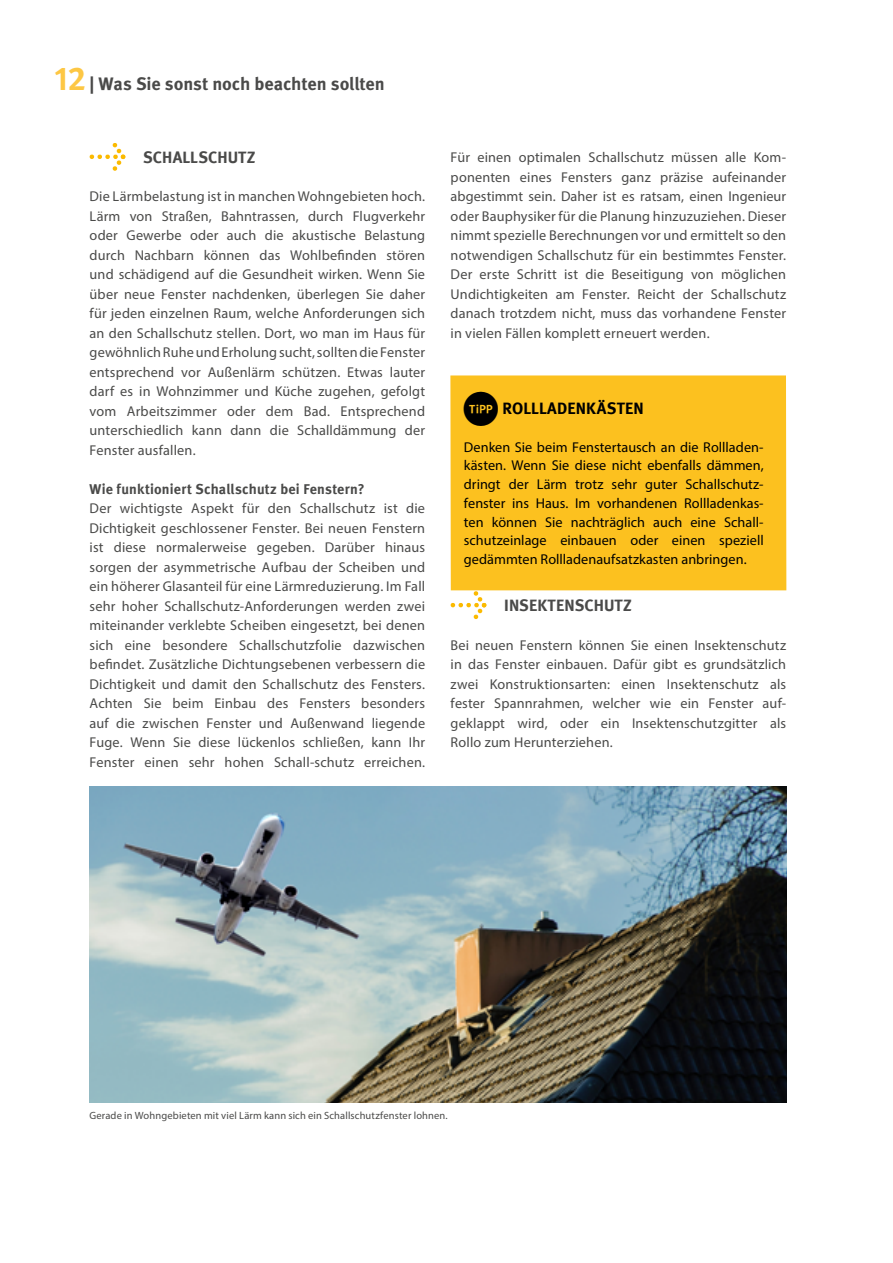
<style>
.page{position:relative;width:893px;height:1263px;background:#fff}
.page>*{position:absolute;margin:0;border:0;box-sizing:border-box;transform-origin:0 0}
.t1{font:700 18px "Meta Pro";letter-spacing:-.005em;color:#4a4a49}
.t2{font:700 16.5px "Meta";letter-spacing:.005em;color:#4a4a49}
.t3{font:700 16.5px "Meta";letter-spacing:.01em;color:#000}
.t4{font:14.25px/19.5px "Myriad Pro";letter-spacing:.015em;color:#4a4a49;text-align:justify}
.t5{font:14.25px/18.8px "Myriad Pro";letter-spacing:.005em;color:#000;text-align:justify}
.t6{font:700 14.25px "Meta";letter-spacing:.015em;color:#4a4a49}
.t7{font:10.5px "Myriad Pro";letter-spacing:.015em;color:#4a4a49}
.s1{font-size:33px;color:#fdc744}
</style>
<div class="page">
<svg style="left:90px;top:143px;width:35px;height:28px"></svg>
<svg style="left:451px;top:591px;width:35px;height:28px"></svg>
<div style="left:450px;top:375px;width:336px;height:215px;background:#fcc11f"></div>
<img style="left:90px;top:786px;width:697px;height:316px">
<p class="t1" style="left:55px;top:70px;width:332px"><span class="s1">12</span> | Was Sie sonst noch beachten sollten</p>
<p class="t2" style="left:143px;top:147px;width:114px">SCHALLSCHUTZ</p>
<p class="t4" style="left:90px;top:187px;width:337px">Die Lärmbelastung ist in manchen Wohngebieten hoch.<br>Lärm von Straßen, Bahntrassen, durch Flugverkehr oder Gewerbe oder auch die akustische Belastung durch Nachbarn können das Wohlbefinden stören und schädigend auf die Gesundheit wirken. Wenn Sie über neue Fenster nachdenken, überlegen Sie daher für jeden einzelnen Raum, welche Anforderungen sich an den Schallschutz stellen. Dort, wo man im Haus für gewöhnlich Ruhe und Erholung sucht, sollten die Fenster entsprechend vor Außenlärm schützen. Etwas lauter darf es in Wohnzimmer und Küche zugehen, gefolgt vom Arbeitszimmer oder dem Bad. Entsprechend unterschiedlich kann dann die Schalldämmung der Fenster ausfallen.</p>
<p class="t6" style="left:90px;top:480px;width:276px">Wie funktioniert Schallschutz bei Fenstern?</p>
<p class="t4" style="left:90px;top:499px;width:337px">Der wichtigste Aspekt für den Schallschutz ist die Dichtigkeit geschlossener Fenster. Bei neuen Fenstern ist diese normalerweise gegeben. Darüber hinaus sorgen der asymmetrische Aufbau der Scheiben und ein höherer Glasanteil für eine Lärmreduzierung. Im Fall sehr hoher Schallschutz-Anforderungen werden zwei miteinander verklebte Scheiben eingesetzt, bei denen sich eine besondere Schallschutzfolie dazwischen befindet. Zusätzliche Dichtungsebenen verbessern die Dichtigkeit und damit den Schallschutz des Fensters.<br>Achten Sie beim Einbau des Fensters besonders auf die zwischen Fenster und Außenwand liegende Fuge. Wenn Sie diese lückenlos schließen, kann Ihr Fenster einen sehr hohen Schall-schutz erreichen.</p>
<p class="t4" style="left:451px;top:147px;width:337px">Für einen optimalen Schallschutz müssen alle Kom&shy;ponenten eines Fensters ganz präzise aufeinander abgestimmt sein. Daher ist es ratsam, einen Ingenieur oder Bauphysiker für die Planung hinzuzuziehen. Dieser nimmt spezielle Berechnungen vor und ermittelt so den notwendigen Schallschutz für ein bestimmtes Fenster.<br>Der erste Schritt ist die Beseitigung von möglichen Undichtigkeiten am Fenster. Reicht der Schallschutz danach trotzdem nicht, muss das vorhandene Fenster in vielen Fällen komplett erneuert werden.</p>
<p class="t3" style="left:464px;top:399px;width:181px">▼ROLLLADENKÄSTEN</p>
<p class="t5" style="left:464px;top:437px;width:301px">Denken Sie beim Fenstertausch an die Rollladen&shy;kästen. Wenn Sie diese nicht ebenfalls dämmen, dringt der Lärm trotz sehr guter Schallschutz&shy;fenster ins Haus. Im vorhandenen Rollladenkas&shy;ten können Sie nachträglich auch eine Schall&shy;schutzeinlage einbauen oder einen speziell gedämmten Rollladenaufsatzkasten anbringen.</p>
<p class="t2" style="left:504px;top:595px;width:129px">INSEKTENSCHUTZ</p>
<p class="t4" style="left:451px;top:635px;width:337px">Bei neuen Fenstern können Sie einen Insektenschutz in das Fenster einbauen. Dafür gibt es grundsätzlich zwei Konstruktionsarten: einen Insektenschutz als fester Spannrahmen, welcher wie ein Fenster auf&shy;geklappt wird, oder ein Insektenschutzgitter als Rollo zum Herunterziehen.</p>
<p class="t7" style="left:89px;top:1108px;width:360px">Gerade in Wohngebieten mit viel Lärm kann sich ein Schallschutzfenster lohnen.</p>
</div>
